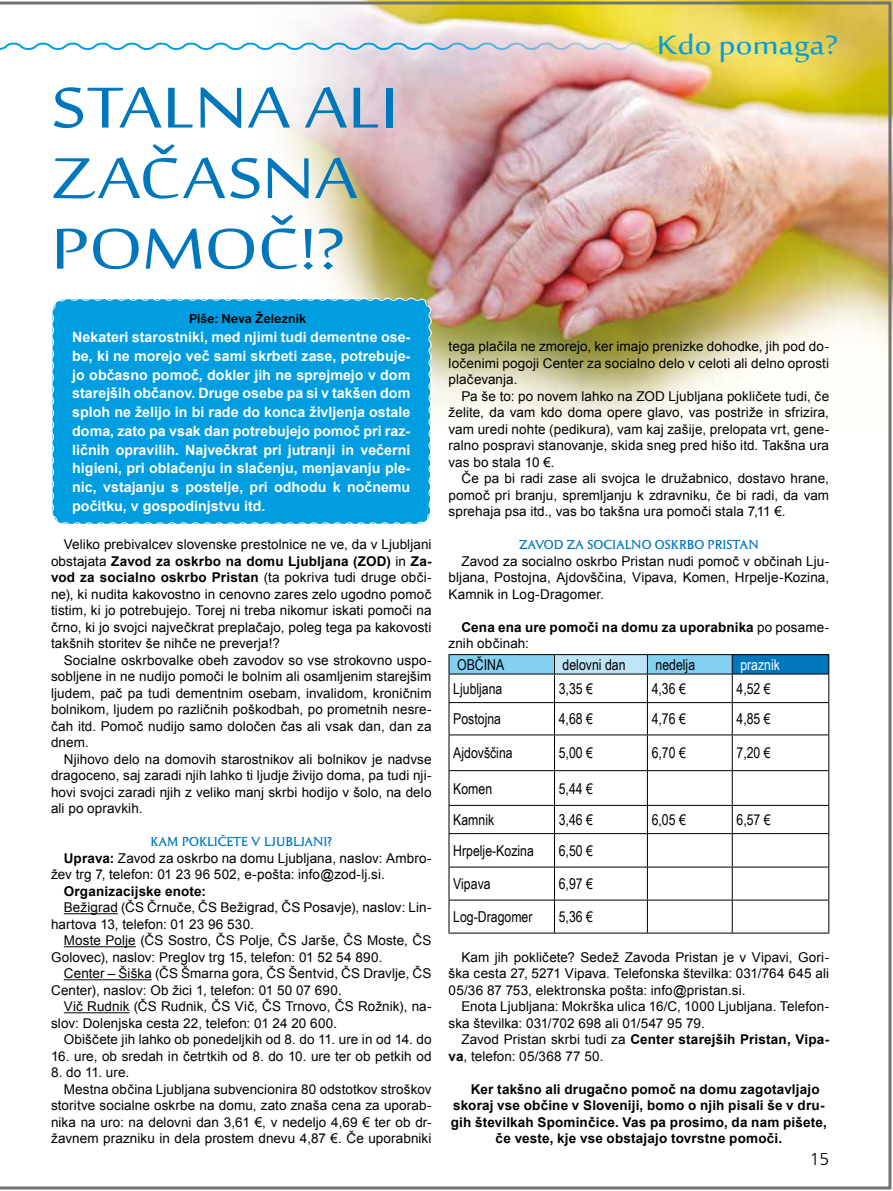
<style>
.page{position:relative;width:893px;height:1191px;background:#fff}
.page>*{position:absolute;margin:0;border:0;box-sizing:border-box;transform-origin:0 0}
.t1{font:79.5px/70.5px "Sakkal Majalla";letter-spacing:-.005em;color:#0076bd;scale:1.2 1}
.t2{font:36px "Sakkal Majalla";letter-spacing:-.005em;color:#009ee0;scale:1.2 1}
.t3{font:18px "Frugal";color:#000}
.t4{font:15px "Arial Narrow";color:#000}
.t5{font:15px "Arial Narrow";color:#fff}
.t6{font:700 14.25px/18.8px "Arial";color:#fff;text-align:justify}
.t7{font:13.5px/16.5px "Arial";letter-spacing:.005em;color:#000;text-align:justify}
.t8{font:700 13.5px/16.5px "Arial";letter-spacing:.01em;color:#000}
.t9{font:13.5px "Columna Sol DEE";color:#0076bd}
.t10{font:700 13.5px "Nimbus Sans";color:#000}
.s1{font-weight:700}
.s2{font-weight:400}
</style>
<div class="page">
<img style="left:0;top:2px;width:891px;height:1187px">
<svg style="left:0;top:41px;width:838px;height:11px"></svg>
<div style="left:50px;top:297px;width:383px;height:229px;background:#009ee0"></div>
<h1 class="t1" style="left:51px;top:77px;width:291px">STALNA ALI<br>ZAČASNA<br>POMOČ!?</h1>
<p class="t10" style="left:189px;top:311px;width:119px">Piše: Neva Železnik</p>
<p class="t6" style="left:72px;top:328px;width:340px">Nekateri starostniki, med njimi tudi dementne ose&shy;be, ki ne morejo več sami skrbeti zase, potrebuje&shy;jo občasno pomoč, dokler jih ne sprejmejo v dom starejših občanov. Druge osebe pa si v takšen dom sploh ne želijo in bi rade do konca življenja ostale doma, zato pa vsak dan potrebujejo pomoč pri raz&shy;ličnih opravilih. Največkrat pri jutranji in večerni higieni, pri oblačenju in slačenju, menjavanju ple&shy;nic, vstajanju s postelje, pri odhodu k nočnemu počitku, v gospodinjstvu itd.</p>
<p class="t7" style="left:51px;top:536px;width:382px;text-indent:13px">Veliko prebivalcev slovenske prestolnice ne ve, da v Ljubljani obstajata <span class="s1">Zavod za oskrbo na domu Ljubljana (ZOD)</span> in <span class="s1">Za&shy;vod za socialno oskrbo Pristan</span> (ta pokriva tudi druge obči&shy;ne), ki nudita kakovostno in cenovno zares zelo ugodno pomoč tistim, ki jo potrebujejo. Torej ni treba nikomur iskati pomoči na črno, ki jo svojci največkrat preplačajo, poleg tega pa kakovosti takšnih storitev še nihče ne preverja!?</p>
<p class="t7" style="left:51px;top:652px;width:382px;text-indent:13px">Socialne oskrbovalke obeh zavodov so vse strokovno uspo&shy;sobljene in ne nudijo pomoči le bolnim ali osamljenim starejšim ljudem, pač pa tudi dementnim osebam, invalidom, kroničnim bolnikom, ljudem po različnih poškodbah, po prometnih nesre&shy;čah itd. Pomoč nudijo samo določen čas ali vsak dan, dan za dnem.</p>
<p class="t7" style="left:51px;top:751px;width:382px;text-indent:13px">Njihovo delo na domovih starostnikov ali bolnikov je nadvse dragoceno, saj zaradi njih lahko ti ljudje živijo doma, pa tudi nji&shy;hovi svojci zaradi njih z veliko manj skrbi hodijo v šolo, na delo ali po opravkih.</p>
<p class="t9" style="left:150px;top:834px;width:183px">KAM POKLIČETE V LJUBLJANI?</p>
<p class="t7" style="left:51px;top:850px;width:382px;text-indent:13px"><span class="s1">Uprava:</span> Zavod za oskrbo na domu Ljubljana, naslov: Ambro&shy;žev trg 7, telefon: 01 23 96 502, e-pošta: info@zod-lj.si.</p>
<p class="t8" style="left:64px;top:883px;width:144px">Organizacijske enote:</p>
<p class="t7" style="left:51px;top:899px;width:382px;text-indent:13px">Bežigrad (ČS Črnuče, ČS Bežigrad, ČS Posavje), naslov: Lin&shy;hartova 13, telefon: 01 23 96 530.</p>
<p class="t7" style="left:51px;top:932px;width:382px;text-indent:13px">Moste Polje (ČS Sostro, ČS Polje, ČS Jarše, ČS Moste, ČS<br>Golovec), naslov: Preglov trg 15, telefon: 01 52 54 890.</p>
<p class="t7" style="left:51px;top:965px;width:382px;text-indent:13px">Center – Šiška (ČS Šmarna gora, ČS Šentvid, ČS Dravlje, ČS<br>Center), naslov: Ob žici 1, telefon: 01 50 07 690.</p>
<p class="t7" style="left:51px;top:998px;width:382px;text-indent:13px">Vič Rudnik (ČS Rudnik, ČS Vič, ČS Trnovo, ČS Rožnik), na&shy;slov: Dolenjska cesta 22, telefon: 01 24 20 600.</p>
<p class="t7" style="left:64px;top:1031px;width:369px">Obiščete jih lahko ob ponedeljkih od 8. do 11. ure in od 14. do</p>
<p class="t7" style="left:51px;top:1048px;width:382px">16. ure, ob sredah in četrtkih od 8. do 10. ure ter ob petkih od</p>
<p class="t7" style="left:51px;top:1064px;width:80px">8. do 11. ure.</p>
<p class="t7" style="left:64px;top:1081px;width:369px">Mestna občina Ljubljana subvencionira 80 odstotkov stroškov</p>
<p class="t7" style="left:51px;top:1097px;width:382px">storitve socialne oskrbe na domu, zato znaša cena za uporab-</p>
<p class="t7" style="left:51px;top:1114px;width:382px">nika na uro: na delovni dan 3,61 €, v nedeljo 4,69 € ter ob dr-</p>
<p class="t7" style="left:51px;top:1130px;width:382px">žavnem prazniku in dela prostem dnevu 4,87 €. Če uporabniki</p>
<h2 class="t2" style="left:657px;top:26px;width:152px">Kdo pomaga?</h2>
<p class="t7" style="left:449px;top:338px;width:382px">tega plačila ne zmorejo, ker imajo prenizke dohodke, jih pod do&shy;ločenimi pogoji Center za socialno delo v celoti ali delno oprosti plačevanja.</p>
<p class="t7" style="left:449px;top:388px;width:382px;text-indent:13px">Pa še to: po novem lahko na ZOD Ljubljana pokličete tudi, če želite, da vam kdo doma opere glavo, vas postriže in sfrizira, vam uredi nohte (pedikura), vam kaj zašije, prelopata vrt, gene&shy;ralno pospravi stanovanje, skida sneg pred hišo itd. Takšna ura vas bo stala 10 €.</p>
<p class="t7" style="left:449px;top:470px;width:382px;text-indent:13px">Če pa bi radi zase ali svojca le družabnico, dostavo hrane, pomoč pri branju, spremljanju k zdravniku, če bi radi, da vam sprehaja psa itd., vas bo takšna ura pomoči stala 7,11 €.</p>
<p class="t9" style="left:519px;top:537px;width:241px">ZAVOD ZA SOCIALNO OSKRBO PRISTAN</p>
<p class="t7" style="left:449px;top:553px;width:382px;text-indent:13px">Zavod za socialno oskrbo Pristan nudi pomoč v občinah Lju&shy;bljana, Postojna, Ajdovščina, Vipava, Komen, Hrpelje-Kozina, Kamnik in Log-Dragomer.</p>
<p class="t8" style="left:449px;top:619px;width:382px;text-indent:13px">Cena ena ure pomoči na domu za uporabnika <span class="s2">po posame&shy;znih občinah:</span></p>
<p class="t4" style="left:457px;top:653px;width:49px">OBČINA</p>
<p class="t4" style="left:563px;top:653px;width:64px">delovni dan</p>
<p class="t4" style="left:655px;top:653px;width:41px">nedelja</p>
<p class="t5" style="left:740px;top:653px;width:41px">praznik</p>
<p class="t4" style="left:453px;top:677px;width:51px">Ljubljana</p>
<p class="t4" style="left:559px;top:677px;width:36px">3,35 €</p>
<p class="t4" style="left:652px;top:677px;width:36px">4,36 €</p>
<p class="t4" style="left:736px;top:677px;width:36px">4,52 €</p>
<p class="t4" style="left:453px;top:708px;width:49px">Postojna</p>
<p class="t4" style="left:559px;top:708px;width:36px">4,68 €</p>
<p class="t4" style="left:652px;top:708px;width:36px">4,76 €</p>
<p class="t4" style="left:736px;top:708px;width:36px">4,85 €</p>
<p class="t4" style="left:453px;top:742px;width:61px">Ajdovščina</p>
<p class="t4" style="left:559px;top:742px;width:36px">5,00 €</p>
<p class="t4" style="left:652px;top:742px;width:36px">6,70 €</p>
<p class="t4" style="left:736px;top:742px;width:36px">7,20 €</p>
<p class="t4" style="left:453px;top:777px;width:40px">Komen</p>
<p class="t4" style="left:559px;top:777px;width:36px">5,44 €</p>
<p class="t4" style="left:453px;top:808px;width:43px">Kamnik</p>
<p class="t4" style="left:559px;top:808px;width:36px">3,46 €</p>
<p class="t4" style="left:652px;top:808px;width:36px">6,05 €</p>
<p class="t4" style="left:736px;top:808px;width:36px">6,57 €</p>
<p class="t4" style="left:453px;top:839px;width:82px">Hrpelje-Kozina</p>
<p class="t4" style="left:559px;top:839px;width:36px">6,50 €</p>
<p class="t4" style="left:453px;top:872px;width:39px">Vipava</p>
<p class="t4" style="left:559px;top:872px;width:36px">6,97 €</p>
<p class="t4" style="left:453px;top:905px;width:81px">Log-Dragomer</p>
<p class="t4" style="left:559px;top:905px;width:36px">5,36 €</p>
<p class="t7" style="left:449px;top:949px;width:382px;text-indent:13px">Kam jih pokličete? Sedež Zavoda Pristan je v Vipavi, Gori&shy;ška cesta 27, 5271 Vipava. Telefonska številka: 031/764 645 ali 05/36 87 753, elektronska pošta: info@pristan.si.</p>
<p class="t7" style="left:449px;top:998px;width:382px;text-indent:13px">Enota Ljubljana: Mokrška ulica 16/C, 1000 Ljubljana. Telefon&shy;ska številka: 031/702 698 ali 01/547 95 79.</p>
<p class="t7" style="left:449px;top:1031px;width:382px;text-indent:13px">Zavod Pristan skrbi tudi za <span class="s1">Center starejših Pristan, Vipa&shy;va</span>, telefon: 05/368 77 50.</p>
<p class="t8" style="left:471px;top:1081px;width:350px">Ker takšno ali drugačno pomoč na domu zagotavljajo</p>
<p class="t8" style="left:453px;top:1097px;width:373px">skoraj vse občine v Sloveniji, bomo o njih pisali še v dru-</p>
<p class="t8" style="left:451px;top:1114px;width:378px">gih številkah Spominčice. Vas pa prosimo, da nam pišete,</p>
<p class="t8" style="left:496px;top:1130px;width:288px">če veste, kje vse obstajajo tovrstne pomoči.</p>
<h3 class="t3" style="left:810px;top:1148px;width:21px">15</h3>
</div>
